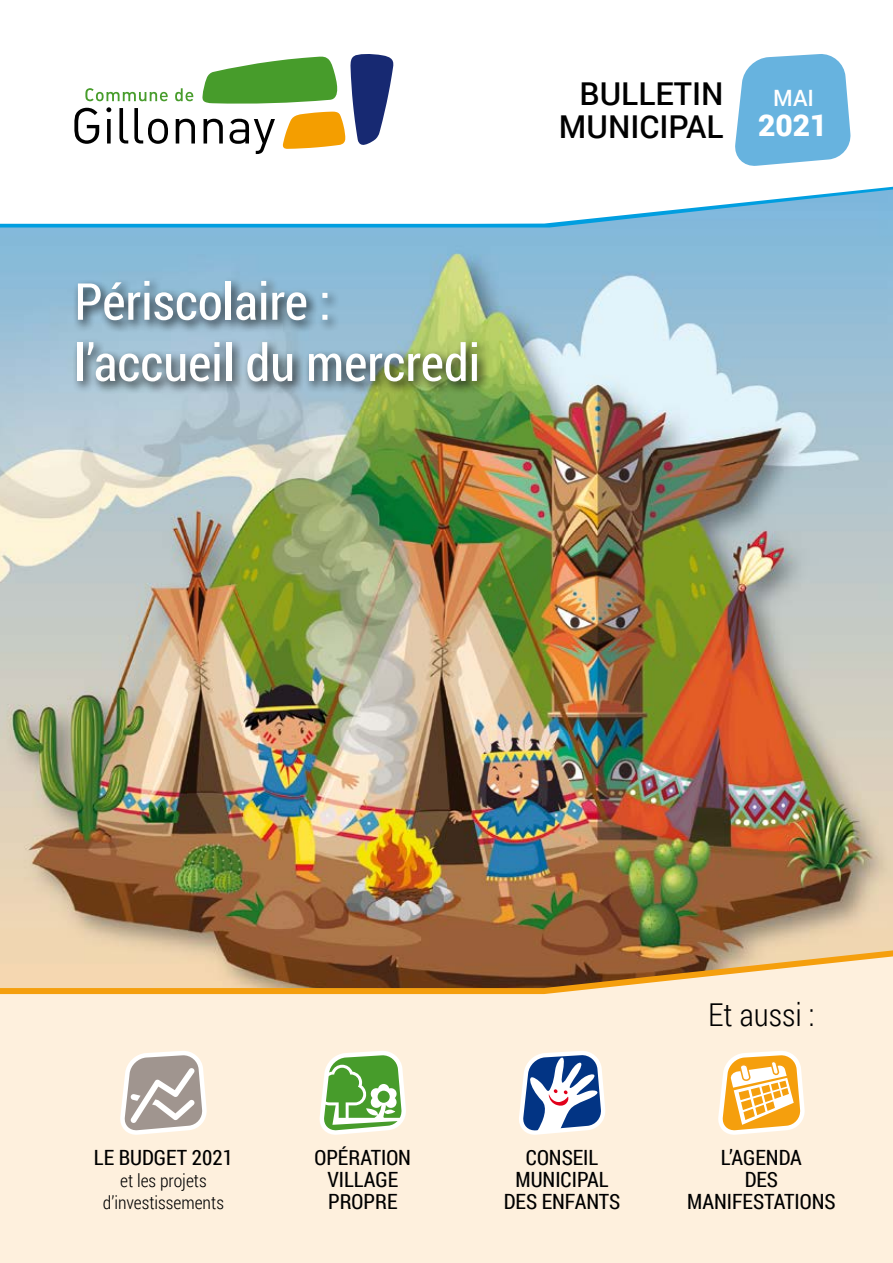
<style>
.page{position:relative;width:893px;height:1263px;background:#fff}
.page>*{position:absolute;margin:0;border:0;box-sizing:border-box;transform-origin:0 0}
.t1{font:51px/61.2px "Roboto Condensed";color:#fff}
.t2{font:500 31.5px/33px "Roboto";color:#000;text-align:right}
.t3{font:300 31.5px "Roboto Condensed";color:#000}
.t4{font:900 30px "Roboto";color:#fff}
.t5{font:500 22.5px "Roboto";color:#fff}
.t6{font:21px/21.8px "Roboto Condensed";color:#000;text-align:center}
.t7{font:300 18px/21.8px "Roboto Condensed";color:#000;text-align:center}
</style>
<div class="page">
<div style="left:0;top:997px;width:893px;height:266px;background:#fef0dd"></div>
<svg style="left:85px;top:88px;width:83px;height:13px"></svg>
<svg style="left:175px;top:88px;width:18px;height:13px"></svg>
<svg style="left:74px;top:108px;width:25px;height:36px"></svg>
<svg style="left:106px;top:107px;width:5px;height:37px"></svg>
<svg style="left:119px;top:108px;width:9px;height:36px"></svg>
<svg style="left:134px;top:108px;width:34px;height:36px"></svg>
<svg style="left:176px;top:119px;width:19px;height:25px"></svg>
<svg style="left:202px;top:54px;width:191px;height:100px"></svg>
<svg style="left:735px;top:54px;width:116px;height:112px;background:#7cbde3"></svg>
<svg style="left:321px;top:1051px;width:85px;height:84px"></svg>
<svg style="left:519px;top:1051px;width:86px;height:82px"></svg>
<svg style="left:122px;top:1051px;width:85px;height:84px"></svg>
<svg style="left:720px;top:1051px;width:85px;height:84px"></svg>
<img style="left:0;top:189px;width:893px;height:755px">
<div style="left:73px;top:277px;width:417px;height:117px;background:#000;opacity:.85"></div>
<svg style="left:0;top:944px;width:893px;height:53px;background:#c69c6f"></svg>
<h1 class="t1" style="left:74px;top:269px;width:407px">Périscolaire : l’accueil du mercredi</h1>
<h2 class="t2" style="left:559px;top:76px;width:166px">BULLETIN<br>MUNICIPAL</h2>
<p class="t5" style="left:773px;top:82px;width:42px">MAI</p>
<h3 class="t4" style="left:758px;top:104px;width:71px">2021</h3>
<h2 class="t3" style="left:708px;top:993px;width:108px">Et aussi :</h2>
<p class="t6" style="left:94px;top:1146px;width:140px">LE BUDGET 2021</p>
<p class="t7" style="left:103px;top:1169px;width:123px">et les projets d’investissements</p>
<p class="t6" style="left:314px;top:1146px;width:98px">OPÉRATION<br>VILLAGE<br>PROPRE</p>
<p class="t6" style="left:504px;top:1146px;width:118px">CONSEIL<br>MUNICIPAL<br>DES ENFANTS</p>
<p class="t6" style="left:687px;top:1146px;width:150px">L’AGENDA<br>DES<br>MANIFESTATIONS</p>
</div>
